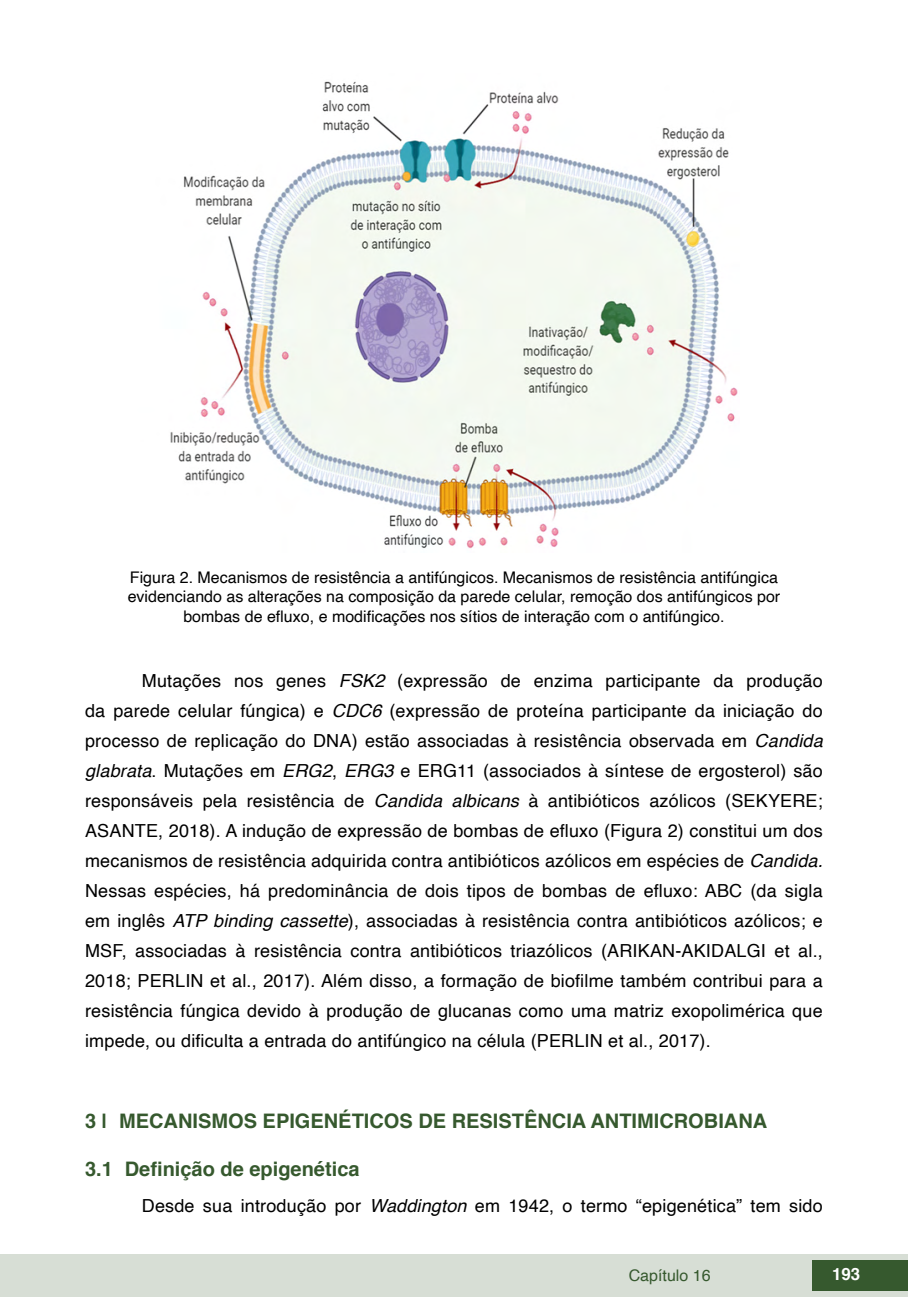
<style>
.page{position:relative;width:908px;height:1304px;background:#fff}
.page>*{position:absolute;margin:0;border:0;box-sizing:border-box;transform-origin:0 0}
.t1{font:700 20px "Helvetica";color:#36592e}
.txt{font:18px/30px "Helvetica";letter-spacing:.01em;color:#000;text-align:justify}
.t2{font:700 16.8px "Helvetica";color:#fff}
.imagens_graf_tab{font:16px/19.2px "Helvetica";color:#000;text-align:center}
.t3{font:16px "Helvetica";color:#36592e}
.s1{font-style:italic}
</style>
<div class="page">
<div style="left:0;top:1254px;width:906px;height:43px;background:#d7ded5"></div>
<div style="left:812px;top:1261px;width:95px;height:30px;background:#36592e"></div>
<img style="left:170px;top:81px;width:568px;height:468px">
<p class="imagens_graf_tab" style="left:128px;top:568px;width:653px">Figura 2. Mecanismos de resistência a antifúngicos. Mecanismos de resistência antifúngica evidenciando as alterações na composição da parede celular, remoção dos antifúngicos por bombas de efluxo, e modificações nos sítios de interação com o antifúngico.</p>
<p class="txt" style="left:85px;top:666px;width:739px;text-indent:57px">Mutações nos genes <span class="s1">FSK2</span> (expressão de enzima participante da produção da parede celular fúngica) e <span class="s1">CDC6</span> (expressão de proteína participante da iniciação do processo de replicação do DNA) estão associadas à resistência observada em <span class="s1">Candida glabrata</span>. Mutações em <span class="s1">ERG2</span>, <span class="s1">ERG3</span> e ERG11 (associados à síntese de ergosterol) são responsáveis pela resistência de <span class="s1">Candida albicans</span> à antibióticos azólicos (SEKYERE; ASANTE, 2018). A indução de expressão de bombas de efluxo (Figura 2) constitui um dos mecanismos de resistência adquirida contra antibióticos azólicos em espécies de <span class="s1">Candida.<br></span>Nessas espécies, há predominância de dois tipos de bombas de efluxo: ABC (da sigla em inglês <span class="s1">ATP binding cassette</span>), associadas à resistência contra antibióticos azólicos; e MSF, associadas à resistência contra antibióticos triazólicos (ARIKAN-AKIDALGI et al., 2018; PERLIN et al., 2017). Além disso, a formação de biofilme também contribui para a resistência fúngica devido à produção de glucanas como uma matriz exopolimérica que impede, ou dificulta a entrada do antifúngico na célula (PERLIN et al., 2017).</p>
<p class="t1" style="left:85px;top:1105px;width:683px">3 | MECANISMOS EPIGENÉTICOS DE RESISTÊNCIA ANTIMICROBIANA</p>
<p class="t1" style="left:85px;top:1153px;width:276px">3.1 Definição de epigenética</p>
<p class="txt" style="left:142px;top:1191px;width:682px">Desde sua introdução por <span class="s1">Waddington</span> em 1942, o termo “epigenética” tem sido</p>
<p class="t3" style="left:628px;top:1263px;width:83px">Capítulo 16</p>
<p class="t2" style="left:831px;top:1261px;width:30px">193</p>
</div>
